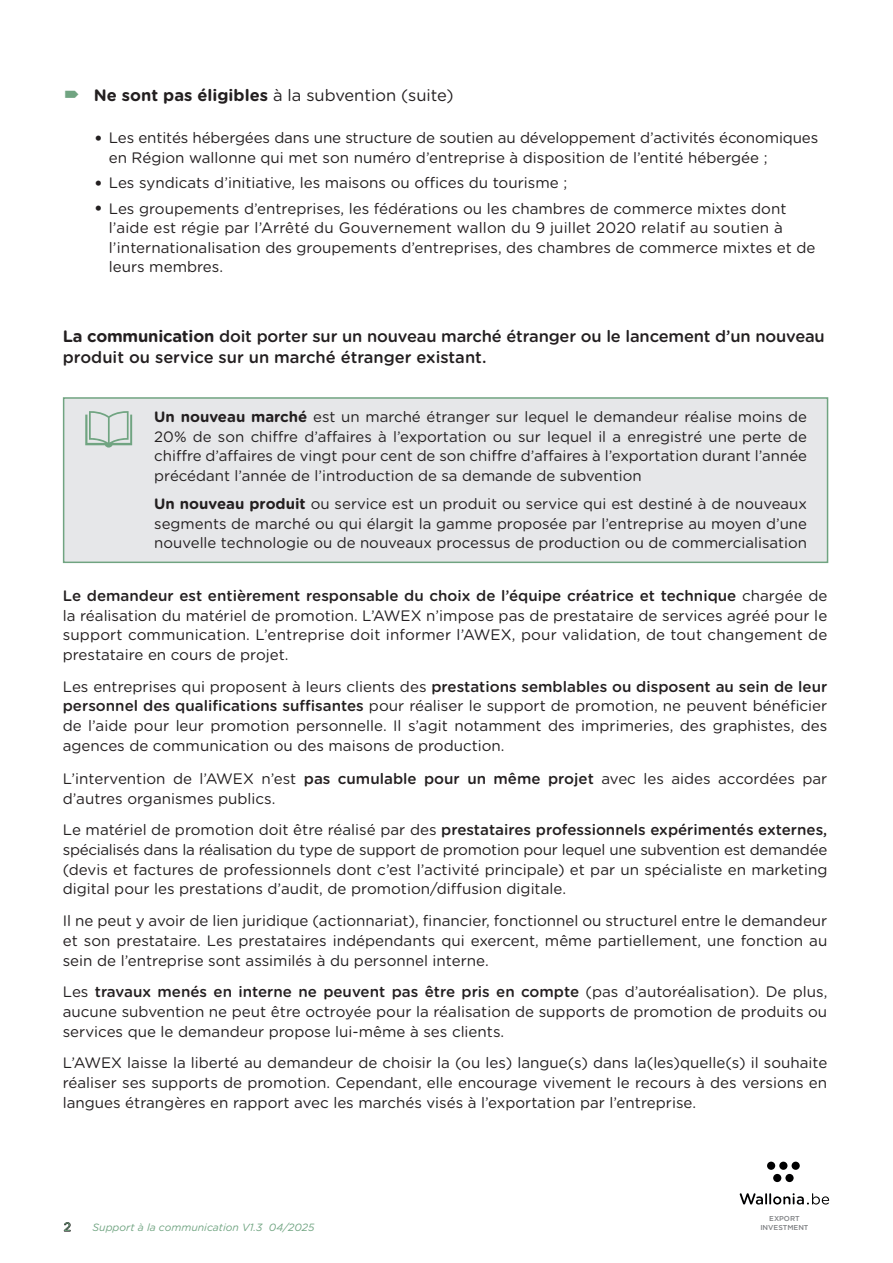
<style>
.page{position:relative;width:893px;height:1263px;background:#fff}
.page>*{position:absolute;margin:0;border:0;box-sizing:border-box;transform-origin:0 0}
.t1{font:500 16.5px/21px "Gotham Rounded";letter-spacing:-.01em;color:#231f20}
.t2{font:16.5px "Gotham Rounded";color:#231f20}
.t3{font:15.15px/19.6px "Gotham Rounded";color:#231f20;text-align:justify}
.t4{font:15px/19.5px "Gotham Rounded";color:#231f20;text-align:justify}
.t5{font:12px "Gotham Rounded";color:#70a481}
.t6{font:italic 10.5px "Gotham Rounded";color:#70a481}
.t7{font:500 7.05px/9.4px "Gotham";color:#808285;text-align:center}
.s1{font-weight:700}
.s2{font-size:19.5px}
.s3{font-weight:500}
</style>
<div class="page">
<div style="left:767px;top:1161px;width:8px;height:9px;background:#000001;border-radius:50%"></div>
<div style="left:779px;top:1161px;width:8px;height:9px;background:#000001;border-radius:50%"></div>
<div style="left:773px;top:1174px;width:8px;height:8px;background:#000001;border-radius:50%"></div>
<div style="left:785px;top:1174px;width:9px;height:8px;background:#000001;border-radius:50%"></div>
<div style="left:792px;top:1161px;width:8px;height:9px;background:#000001;border-radius:50%"></div>
<svg style="left:740px;top:1193px;width:89px;height:11px"></svg>
<svg style="left:64px;top:1222px;width:7px;height:10px"></svg>
<div style="left:63px;top:397px;width:765px;height:166px;background:#e6e7e9;border:2px solid #70a481"></div>
<svg style="left:85px;top:411px;width:47px;height:37px"></svg>
<p class="t2" style="left:94px;top:84px;width:361px"><span class="s1">Ne sont pas éligibles</span> à la subvention (suite)</p>
<p class="t3" style="left:109px;top:127px;width:711px;text-indent:-15px"><span class="s2">•</span> Les entités hébergées dans une structure de soutien au développement d’activités économiques en Région wallonne qui met son numéro d’entreprise à disposition de l’entité hébergée ;</p>
<p class="t3" style="left:94px;top:172px;width:475px"><span class="s2">•</span> Les syndicats d’initiative, les maisons ou offices du tourisme ;</p>
<p class="t3" style="left:109px;top:198px;width:708px;text-align:left;text-indent:-15px"><span class="s2">•</span> Les groupements d’entreprises, les fédérations ou les chambres de commerce mixtes dont l’aide est régie par l’Arrêté du Gouvernement wallon du 9 juillet 2020 relatif au soutien à l’internationalisation des groupements d’entreprises, des chambres de commerce mixtes et de leurs membres.</p>
<p class="t1" style="left:63px;top:325px;width:763px"><span class="s1">La communication</span> doit porter sur un nouveau marché étranger ou le lancement d’un nouveau produit ou service sur un marché étranger existant.</p>
<p class="t4" style="left:154px;top:407px;width:654px"><span class="s1">Un nouveau marché</span> est un marché étranger sur lequel le demandeur réalise moins de 20% de son chiffre d’affaires à l’exportation ou sur lequel il a enregistré une perte de chiffre d’affaires de vingt pour cent de son chiffre d’affaires à l’exportation durant l’année précédant l’année de l’introduction de sa demande de subvention</p>
<p class="t4" style="left:154px;top:494px;width:654px"><span class="s1">Un nouveau produit</span> ou service est un produit ou service qui est destiné à de nouveaux segments de marché ou qui élargit la gamme proposée par l’entreprise au moyen d’une nouvelle technologie ou de nouveaux processus de production ou de commercialisation</p>
<p class="t3" style="left:63px;top:585px;width:766px"><span class="s3">Le demandeur est entièrement responsable du choix de l’équipe créatrice et technique</span> chargée de la réalisation du matériel de promotion. L’AWEX n’impose pas de prestataire de services agréé pour le support communication. L’entreprise doit informer l’AWEX, pour validation, de tout changement de prestataire en cours de projet.</p>
<p class="t3" style="left:63px;top:676px;width:766px">Les entreprises qui proposent à leurs clients des <span class="s3">prestations semblables ou disposent au sein de leur personnel des qualifications suffisantes</span> pour réaliser le support de promotion, ne peuvent bénéficier de l’aide pour leur promotion personnelle. Il s’agit notamment des imprimeries, des graphistes, des agences de communication ou des maisons de production.</p>
<p class="t3" style="left:63px;top:768px;width:766px">L’intervention de l’AWEX n’est <span class="s3">pas cumulable pour un même projet</span> avec les aides accordées par d’autres organismes publics.</p>
<p class="t3" style="left:63px;top:819px;width:766px">Le matériel de promotion doit être réalisé par des <span class="s3">prestataires professionnels expérimentés externes, </span>spécialisés dans la réalisation du type de support de promotion pour lequel une subvention est demandée (devis et factures de professionnels dont c’est l’activité principale) et par un spécialiste en marketing digital pour les prestations d’audit, de promotion/diffusion digitale.</p>
<p class="t3" style="left:63px;top:910px;width:766px">Il ne peut y avoir de lien juridique (actionnariat), financier, fonctionnel ou structurel entre le demandeur et son prestataire. Les prestataires indépendants qui exercent, même partiellement, une fonction au sein de l’entreprise sont assimilés à du personnel interne.</p>
<p class="t3" style="left:63px;top:981px;width:766px">Les <span class="s3">travaux menés en interne ne peuvent pas être pris en compte</span> (pas d’autoréalisation). De plus, aucune subvention ne peut être octroyée pour la réalisation de supports de promotion de produits ou services que le demandeur propose lui-même à ses clients.</p>
<p class="t3" style="left:63px;top:1052px;width:766px">L’AWEX laisse la liberté au demandeur de choisir la (ou les) langue(s) dans la(les)quelle(s) il souhaite réaliser ses supports de promotion. Cependant, elle encourage vivement le recours à des versions en langues étrangères en rapport avec les marchés visés à l’exportation par l’entreprise.</p>
<p class="t5" style="left:64px;top:1218px;width:9px">2</p>
<p class="t6" style="left:93px;top:1220px;width:223px">Support à la communication V1.3 04/2025</p>
<p class="t7" style="left:760px;top:1213px;width:50px">EXPORT<br>INVESTMENT</p>
</div>
